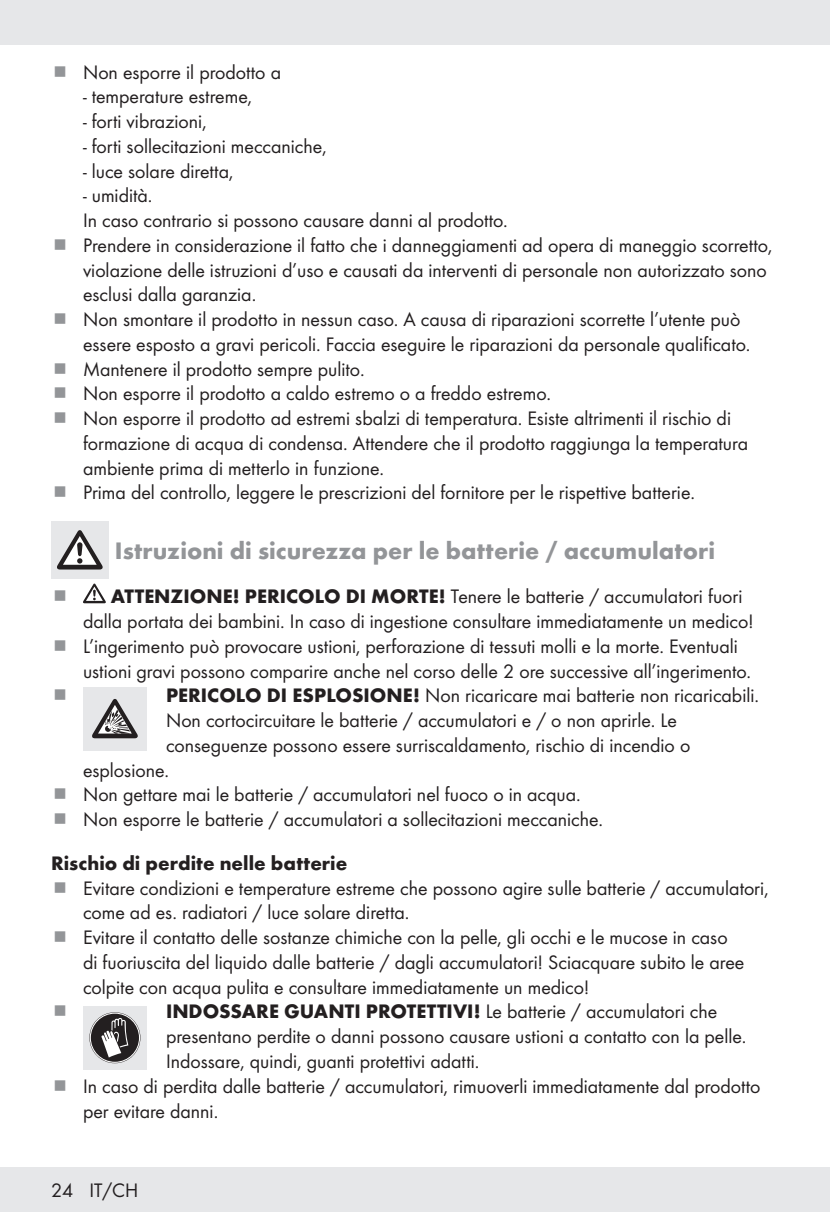
<style>
.page{position:relative;width:830px;height:1212px;background:#fff}
.page>*{position:absolute;margin:0;border:0;box-sizing:border-box;transform-origin:0 0}
.Headline-02{font:700 24.75px "Futura";color:#939598}
.t1{font:20.25px/24.8px "Futura Boo";color:#231f20}
.Headline-03_SB{font:700 20.25px "Futura";color:#231f20}
.s1{font-family:"Futura";font-weight:700}
</style>
<div class="page">
<div style="left:0;top:1167px;width:829px;height:45px;background:#e6e7e9"></div>
<div style="left:0;top:0;width:829px;height:45px;background:#e6e7e9"></div>
<div style="left:51px;top:521px;width:57px;height:57px;background:#e6e7e9"></div>
<svg style="left:57px;top:530px;width:46px;height:39px"></svg>
<svg style="left:83px;top:584px;width:23px;height:19px"></svg>
<div style="left:83px;top:687px;width:64px;height:63px;background:#e6e7e9"></div>
<svg style="left:92px;top:699px;width:46px;height:39px"></svg>
<div style="left:83px;top:1006px;width:64px;height:63px;background:#e6e7e9"></div>
<svg style="left:89px;top:1012px;width:51px;height:51px"></svg>
<p class="t1" style="left:83px;top:58px;width:199px">Non esporre il prodotto a</p>
<p class="t1" style="left:83px;top:83px;width:171px">- temperature estreme,</p>
<p class="t1" style="left:83px;top:108px;width:125px">- forti vibrazioni,</p>
<p class="t1" style="left:83px;top:133px;width:245px">- forti sollecitazioni meccaniche,</p>
<p class="t1" style="left:83px;top:157px;width:152px">- luce solare diretta,</p>
<p class="t1" style="left:83px;top:182px;width:423px">- umidità.<br>In caso contrario si possono causare danni al prodotto.</p>
<p class="t1" style="left:83px;top:232px;width:690px">Prendere in considerazione il fatto che i danneggiamenti ad opera di maneggio scorretto, violazione delle istruzioni d’uso e causati da interventi di personale non autorizzato sono esclusi dalla garanzia.</p>
<p class="t1" style="left:83px;top:306px;width:666px">Non smontare il prodotto in nessun caso. A causa di riparazioni scorrette l’utente può essere esposto a gravi pericoli. Faccia eseguire le riparazioni da personale qualificato.</p>
<p class="t1" style="left:83px;top:355px;width:280px">Mantenere il prodotto sempre pulito.</p>
<p class="t1" style="left:83px;top:380px;width:466px">Non esporre il prodotto a caldo estremo o a freddo estremo.</p>
<p class="t1" style="left:83px;top:405px;width:666px">Non esporre il prodotto ad estremi sbalzi di temperatura. Esiste altrimenti il rischio di formazione di acqua di condensa. Attendere che il prodotto raggiunga la temperatura ambiente prima di metterlo in funzione.</p>
<p class="t1" style="left:83px;top:479px;width:610px">Prima del controllo, leggere le prescrizioni del fornitore per le rispettive batterie.</p>
<p class="Headline-02" style="left:115px;top:532px;width:601px">Istruzioni di sicurezza per le batterie / accumulatori</p>
<p class="t1" style="left:83px;top:583px;width:672px;text-indent:28px"><span class="s1">ATTENZIONE! PERICOLO DI MORTE!</span> Tenere le batterie / accumulatori fuori dalla portata dei bambini. In caso di ingestione consultare immediatamente un medico!</p>
<p class="t1" style="left:83px;top:633px;width:666px">L’ingerimento può provocare ustioni, perforazione di tessuti molli e la morte. Eventuali ustioni gravi possono comparire anche nel corso delle 2 ore successive all’ingerimento.</p>
<p class="t1" style="left:166px;top:682px;width:591px"><span class="s1">PERICOLO DI ESPLOSIONE!</span> Non ricaricare mai batterie non ricaricabili.</p>
<p class="t1" style="left:166px;top:707px;width:512px">Non cortocircuitare le batterie / accumulatori e / o non aprirle. Le</p>
<p class="t1" style="left:166px;top:732px;width:525px">conseguenze possono essere surriscaldamento, rischio di incendio o</p>
<p class="t1" style="left:83px;top:756px;width:85px">esplosione.</p>
<p class="t1" style="left:83px;top:781px;width:496px">Non gettare mai le batterie / accumulatori nel fuoco o in acqua.</p>
<p class="t1" style="left:83px;top:806px;width:519px">Non esporre le batterie / accumulatori a sollecitazioni meccaniche.</p>
<p class="Headline-03_SB" style="left:51px;top:848px;width:297px">Rischio di perdite nelle batterie</p>
<p class="t1" style="left:83px;top:874px;width:686px">Evitare condizioni e temperature estreme che possono agire sulle batterie / accumulatori, come ad es. radiatori / luce solare diretta.</p>
<p class="t1" style="left:83px;top:924px;width:662px">Evitare il contatto delle sostanze chimiche con la pelle, gli occhi e le mucose in caso di fuoriuscita del liquido dalle batterie / dagli accumulatori! Sciacquare subito le aree colpite con acqua pulita e consultare immediatamente un medico!</p>
<p class="t1" style="left:166px;top:998px;width:579px"><span class="s1">INDOSSARE GUANTI PROTETTIVI!</span> Le batterie / accumulatori che presentano perdite o danni possono causare ustioni a contatto con la pelle.<br>Indossare, quindi, guanti protettivi adatti.</p>
<p class="t1" style="left:83px;top:1072px;width:678px">In caso di perdita dalle batterie / accumulatori, rimuoverli immediatamente dal prodotto per evitare danni.</p>
<p class="t1" style="left:51px;top:1177px;width:89px">24 IT/CH</p>
</div>
